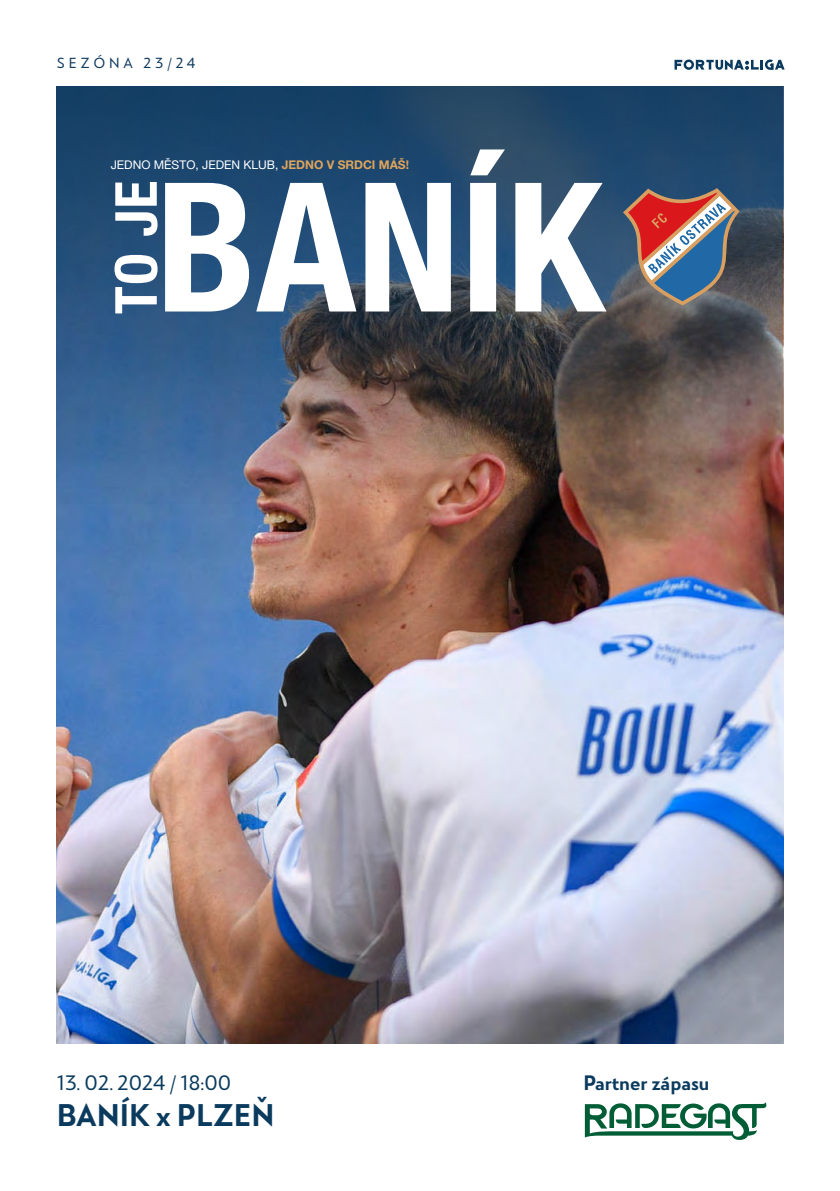
<style>
.page{position:relative;width:840px;height:1191px;background:#fff}
.page>*{position:absolute;margin:0;border:0;box-sizing:border-box;transform-origin:0 0}
.t1{font:700 condensed 180px "Helvetica Neue LT Pro";color:#fff}
.t2{font:700 condensed 58px "Helvetica Neue LT Pro";color:#fff}
.t3{font:800 30px "RNS Miles";color:#0a3b5e}
.t4{font:500 20px "RNS Miles";color:#0a3b5e}
.t5{font:800 20px "RNS Miles";color:#0a3b5e}
.t6{font:500 14px "RNS Miles";letter-spacing:.27em;color:#0f3a5e}
.t7{font:12px "Helvetica Neue LT Pro";color:#fff}
.s1{font-weight:700;color:#dfa45b}
</style>
<div class="page">
<img style="left:57px;top:504px;width:725px;height:539px">
<img style="left:57px;top:86px;width:725px;height:418px">
<svg style="left:622px;top:188px;width:117px;height:117px;background:#7e6b76"></svg>
<svg style="left:584px;top:1102px;width:182px;height:38px"></svg>
<svg style="left:674px;top:59px;width:110px;height:11px"></svg>
<p class="t6" style="left:57px;top:54px;width:140px">SEZÓNA 23/24</p>
<h1 class="t1" style="left:156px;top:138px;width:448px">BANÍK</h1>
<p class="t7" style="left:111px;top:157px;width:300px">JEDNO MĚSTO, JEDEN KLUB, <span class="s1">JEDNO V SRDCI MÁŠ!</span></p>
<h2 class="t2" style="left:101px;top:314px;width:135px;rotate:-90deg">TO JE</h2>
<h3 class="t4" style="left:57px;top:1069px;width:176px">13. 02. 2024 / 18:00</h3>
<h3 class="t5" style="left:583px;top:1069px;width:127px">Partner zápasu</h3>
<h3 class="t3" style="left:57px;top:1094px;width:219px">BANÍK x PLZEŇ</h3>
</div>
